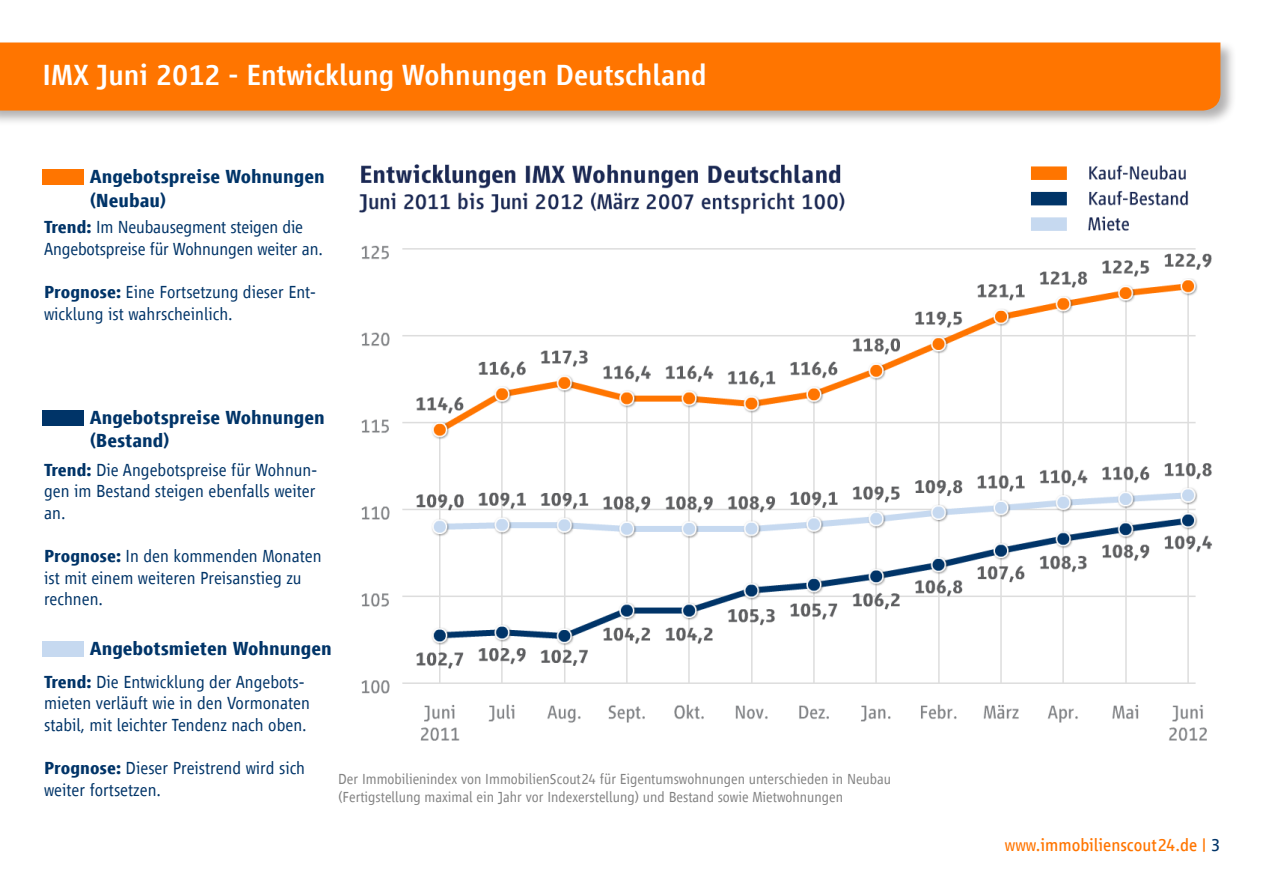
<style>
.page{position:relative;width:1263px;height:893px;background:#fff}
.page>*{position:absolute;margin:0;border:0;box-sizing:border-box;transform-origin:0 0}
.TitlePage{font:500 30px "Scout Vialog";color:#fff}
.t1{font:700 19.5px/23.4px "Scout Vialog";color:#003468}
.t2{font:300 18px/21.6px "Scout Vialog";color:#003468}
.t3{font:18px "Scout Vialog";color:#ff7500}
.t4{font:300 15px/18px "Scout Vialog";color:#828282}
.s1{font-weight:700}
.s2{color:#003468}
</style>
<div class="page">
<div style="left:0;top:40px;width:1236px;height:87px;background:#231f20;opacity:.35"></div>
<div style="left:0;top:43px;width:1220px;height:68px;background:#ff7500"></div>
<svg style="left:43px;top:169px;width:41px;height:16px"></svg>
<svg style="left:43px;top:641px;width:41px;height:16px"></svg>
<svg style="left:43px;top:410px;width:41px;height:16px"></svg>
<img style="left:359px;top:164px;width:853px;height:577px">
<p class="TitlePage" style="left:43px;top:59px;width:666px">IMX Juni 2012 - Entwicklung Wohnungen Deutschland</p>
<p class="t1" style="left:90px;top:165px;width:237px">Angebotspreise Wohnungen (Neubau)</p>
<p class="t2" style="left:44px;top:216px;width:280px"><span class="s1">Trend:</span> Im Neubausegment steigen die<br>Angebotspreise für Wohnungen weiter an.</p>
<p class="t2" style="left:44px;top:281px;width:273px"><span class="s1">Prognose:</span> Eine Fortsetzung dieser Ent&shy;wicklung ist wahrscheinlich.</p>
<p class="t1" style="left:90px;top:406px;width:237px">Angebotspreise Wohnungen (Bestand)</p>
<p class="t2" style="left:44px;top:459px;width:275px;text-align:justify"><span class="s1">Trend:</span> Die Angebotspreise für Wohnun&shy;gen im Bestand steigen ebenfalls weiter an.</p>
<p class="t2" style="left:44px;top:546px;width:279px"><span class="s1">Prognose:</span> In den kommenden Monaten ist mit einem weiteren Preisanstieg zu rechnen.</p>
<p class="t1" style="left:90px;top:637px;width:244px">Angebotsmieten Wohnungen</p>
<p class="t2" style="left:44px;top:671px;width:267px"><span class="s1">Trend:</span> Die Entwicklung der Angebots&shy;mieten verläuft wie in den Vormonaten stabil, mit leichter Tendenz nach oben.</p>
<p class="t2" style="left:44px;top:757px;width:263px"><span class="s1">Prognose:</span> Dieser Preistrend wird sich weiter fortsetzen.</p>
<p class="t4" style="left:338px;top:770px;width:554px">Der Immobilienindex von ImmobilienScout24 für Eigentumswohnungen unterschieden in Neubau (Fertigstellung maximal ein Jahr vor Indexerstellung) und Bestand sowie Mietwohnungen</p>
<p class="t3" style="left:1005px;top:835px;width:217px">www.immobilienscout24.de | <span class="s2">3</span></p>
</div>
